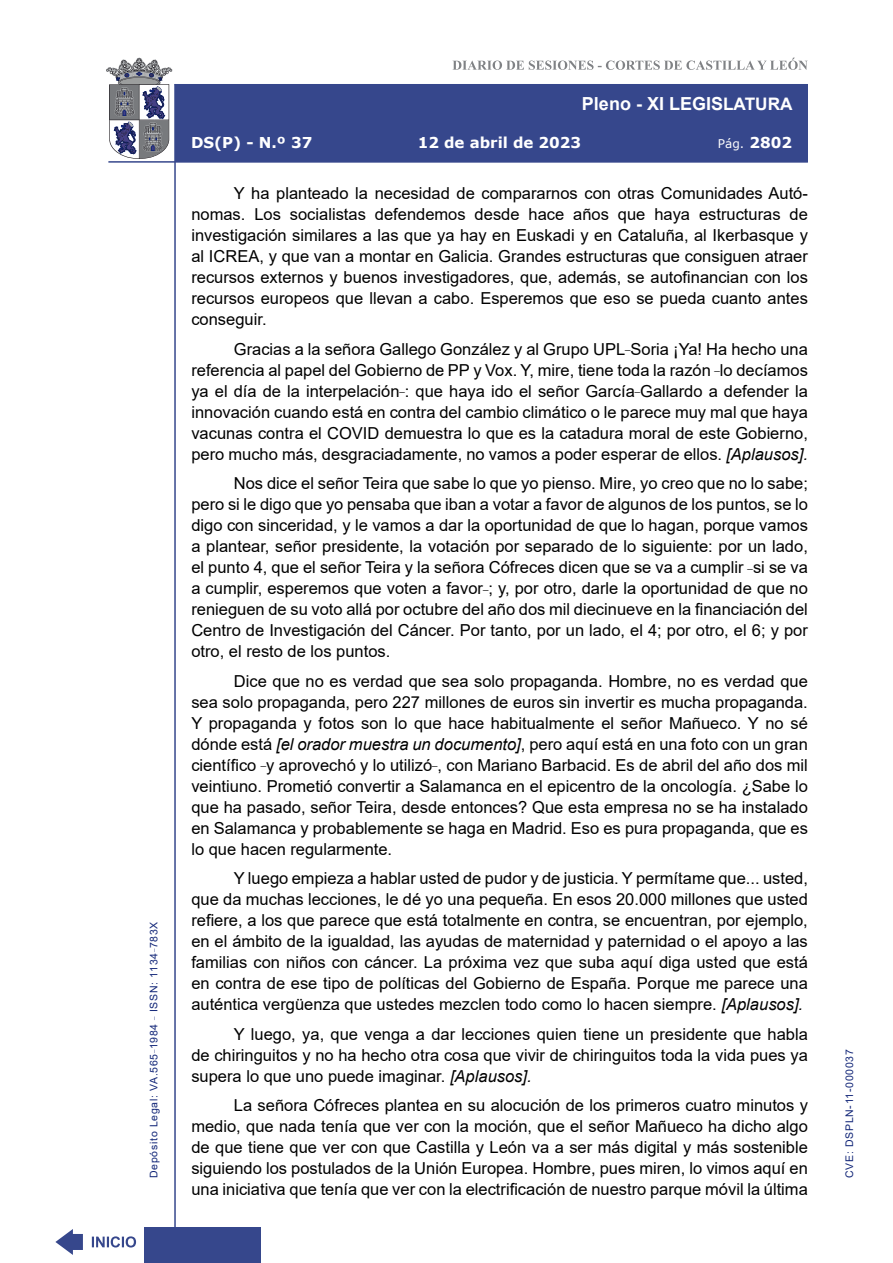
<style>
.page{position:relative;width:893px;height:1263px;background:#fff}
.page>*{position:absolute;margin:0;border:0;box-sizing:border-box;transform-origin:0 0}
.t1{font:700 18px "Arial";color:#fff}
.t2{font:16.5px/21px "Arial";color:#000;text-align:justify}
.t3{font:700 15px "Verdana";color:#fff}
.t4{font:12px "Verdana";color:#fff}
.t5{font:10.5px "Arial";letter-spacing:.065em;color:#122678}
.s1{font-size:17.25px}
.s2{font-weight:700;font-size:15px}
.s3{font-style:italic}
</style>
<div class="page">
<svg style="left:452px;top:58px;width:356px;height:12px"></svg>
<hr style="left:174px;top:84px;width:2px;height:1179px;background:#36478c">
<div style="left:144px;top:1227px;width:117px;height:36px;background:#36478c"></div>
<div style="left:175px;top:84px;width:633px;height:78px;background:#36478c"></div>
<hr style="left:108px;top:161px;width:700px;height:2px;background:#36478c">
<svg style="left:92px;top:1236px;width:44px;height:11px"></svg>
<svg style="left:55px;top:1229px;width:28px;height:26px"></svg>
<svg style="left:106px;top:58px;width:66px;height:101px"></svg>
<p class="t5" style="left:146px;top:1178px;width:258px;rotate:-90deg">Depósito Legal: VA.565<sup>_</sup>1984 <sup>_</sup> ISSN: 1134<sup>_</sup>783X</p>
<p class="t1" style="left:582px;top:91px;width:212px">Pleno - XI LEGIS<span class="s1">LATURA</span></p>
<p class="t3" style="left:191px;top:132px;width:123px">DS(P) - N.º 37</p>
<p class="t3" style="left:418px;top:132px;width:165px">12 de abril de 2023</p>
<p class="t4" style="left:718px;top:135px;width:76px">Pág. <span class="s2">2802</span></p>
<p class="t2" style="left:191px;top:183px;width:618px;text-indent:43px">Y ha planteado la necesidad de compararnos con otras Comunidades Autó&shy;nomas. Los socialistas defendemos desde hace años que haya estructuras de investigación similares a las que ya hay en Euskadi y en Cataluña, al Ikerbasque y al ICREA, y que van a montar en Galicia. Grandes estructuras que consiguen atraer recursos externos y buenos investigadores, que, además, se autofinancian con los recursos europeos que llevan a cabo. Esperemos que eso se pueda cuanto antes conseguir.</p>
<p class="t2" style="left:191px;top:338px;width:618px;text-indent:43px">Gracias a la señora Gallego González y al Grupo UPL<sup>_</sup>Soria ¡Ya! Ha hecho una referencia al papel del Gobierno de PP y Vox. Y, mire, tiene toda la razón <sup>_</sup>lo decíamos ya el día de la interpelación<sup>_</sup>: que haya ido el señor García<sup>_</sup>Gallardo a defender la innovación cuando está en contra del cambio climático o le parece muy mal que haya vacunas contra el COVID demuestra lo que es la catadura moral de este Gobierno, pero mucho más, desgraciadamente, no vamos a poder esperar de ellos. <span class="s3">[Aplausos].</span></p>
<p class="t2" style="left:191px;top:473px;width:618px;text-indent:43px">Nos dice el señor Teira que sabe lo que yo pienso. Mire, yo creo que no lo sabe; pero si le digo que yo pensaba que iban a votar a favor de algunos de los puntos, se lo digo con sinceridad, y le vamos a dar la oportunidad de que lo hagan, porque vamos a plantear, señor presidente, la votación por separado de lo siguiente: por un lado, el punto 4, que el señor Teira y la señora Cófreces dicen que se va a cumplir <sup>_</sup>si se va a cumplir, esperemos que voten a favor<sup>_</sup>; y, por otro, darle la oportunidad de que no renieguen de su voto allá por octubre del año dos mil diecinueve en la financiación del Centro de Investigación del Cáncer. Por tanto, por un lado, el 4; por otro, el 6; y por otro, el resto de los puntos.</p>
<p class="t2" style="left:191px;top:670px;width:618px;text-indent:43px">Dice que no es verdad que sea solo propaganda. Hombre, no es verdad que sea solo propaganda, pero 227 millones de euros sin invertir es mucha propaganda.<br>Y propaganda y fotos son lo que hace habitualmente el señor Mañueco. Y no sé dónde está <span class="s3">[el orador muestra un documento]</span>, pero aquí está en una foto con un gran científico <sup>_</sup>y aprovechó y lo utilizó<sup>_</sup>, con Mariano Barbacid. Es de abril del año dos mil veintiuno. Prometió convertir a Salamanca en el epicentro de la oncología. ¿Sabe lo que ha pasado, señor Teira, desde entonces? Que esta empresa no se ha instalado en Salamanca y probablemente se haga en Madrid. Eso es pura propaganda, que es lo que hacen regularmente.</p>
<p class="t2" style="left:191px;top:868px;width:618px;text-indent:43px">Y luego empieza a hablar usted de pudor y de justicia. Y permítame que... usted, que da muchas lecciones, le dé yo una pequeña. En esos 20.000 millones que usted refiere, a los que parece que está totalmente en contra, se encuentran, por ejemplo, en el ámbito de la igualdad, las ayudas de maternidad y paternidad o el apoyo a las familias con niños con cáncer. La próxima vez que suba aquí diga usted que está en contra de ese tipo de políticas del Gobierno de España. Porque me parece una auténtica vergüenza que ustedes mezclen todo como lo hacen siempre. <span class="s3">[Aplausos].</span></p>
<p class="t2" style="left:191px;top:1023px;width:618px;text-indent:43px">Y luego, ya, que venga a dar lecciones quien tiene un presidente que habla de chiringuitos y no ha hecho otra cosa que vivir de chiringuitos toda la vida pues ya supera lo que uno puede imaginar. <span class="s3">[Aplausos].</span></p>
<p class="t2" style="left:191px;top:1095px;width:618px;text-indent:43px">La señora Cófreces plantea en su alocución de los primeros cuatro minutos y medio, que nada tenía que ver con la moción, que el señor Mañueco ha dicho algo de que tiene que ver con que Castilla y León va a ser más digital y más sostenible siguiendo los postulados de la Unión Europea. Hombre, pues miren, lo vimos aquí en una iniciativa que tenía que ver con la electrificación de nuestro parque móvil la última</p>
<p class="t5" style="left:842px;top:1178px;width:130px;rotate:-90deg">CVE: DSPLN-11-000037</p>
</div>
